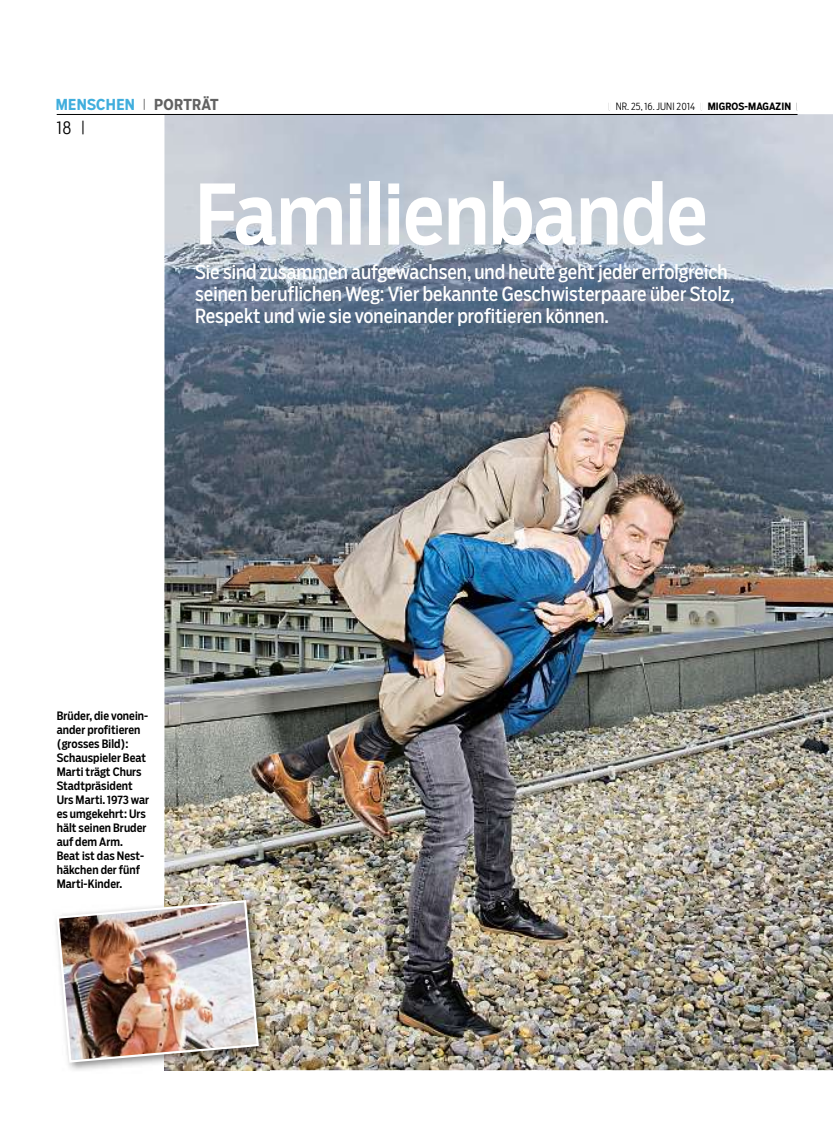
<style>
.page{position:relative;width:833px;height:1134px;background:#fff}
.page>*{position:absolute;margin:0;border:0;box-sizing:border-box;transform-origin:0 0}
.t1{font:500 82.5px "Salvo Sans Cond";letter-spacing:-.005em;color:#fff}
.t2{font:19.38px/21.8px "Salvo Sans Cond";color:#fff}
.t3{font:300 17.5px "Salvo Sans Cond";color:#000}
.t4{font:700 15px "Salvo Sans Cond";letter-spacing:.02em;color:#40aedd}
.t5{font:500 11.5px/14px "Salvo Sans Cond";letter-spacing:.005em;color:#000}
.t6{font:300 10px "Salvo Sans Cond";letter-spacing:.01em;color:#000}
.s1{font-weight:300;font-size:11.88px;color:#626262}
.s2{color:#626262}
.s3{font-size:8.12px}
.s4{font-weight:700}
.s5{font-size:14.75px}
</style>
<div class="page">
<img style="left:164px;top:114px;width:669px;height:956px">
<hr style="left:57px;top:114px;width:740px;height:1px;background:#000">
<img style="left:68px;top:1064px;width:202px;height:7px">
<img style="left:164px;top:896px;width:106px;height:174px">
<img style="left:56px;top:899px;width:204px;height:165px">
<h3 class="t4" style="left:56px;top:94px;width:164px">MENSCHEN <span class="s1">|</span> <span class="s2">PORTRÄT</span></h3>
<p class="t6" style="left:608px;top:100px;width:191px"><span class="s3">|</span> NR. 25, 16. JUNI 2014 <span class="s3">|</span> <span class="s4">MIGROS-MAGAZIN</span> <span class="s3">|</span></p>
<h3 class="t3" style="left:57px;top:116px;width:30px">18 <span class="s5">|</span></h3>
<h1 class="t1" style="left:195px;top:159px;width:514px">Familienbande</h1>
<h2 class="t2" style="left:195px;top:261px;width:541px">Sie sind zusammen aufgewachsen, und heute geht jeder erfolgreich seinen beruflichen Weg: Vier bekannte Geschwisterpaare über Stolz,<br>Respekt und wie sie voneinander profitieren können.</h2>
<p class="t5" style="left:57px;top:708px;width:94px">Brüder, die vonein&shy;ander profitieren (grosses Bild):<br>Schauspieler Beat<br>Marti trägt Churs<br>Stadtpräsident<br>Urs Marti.1973 war es umgekehrt: Urs hält seinen Bruder auf dem Arm.<br>Beat ist das Nest&shy;häkchen der fünf<br>Marti-Kinder.</p>
</div>
